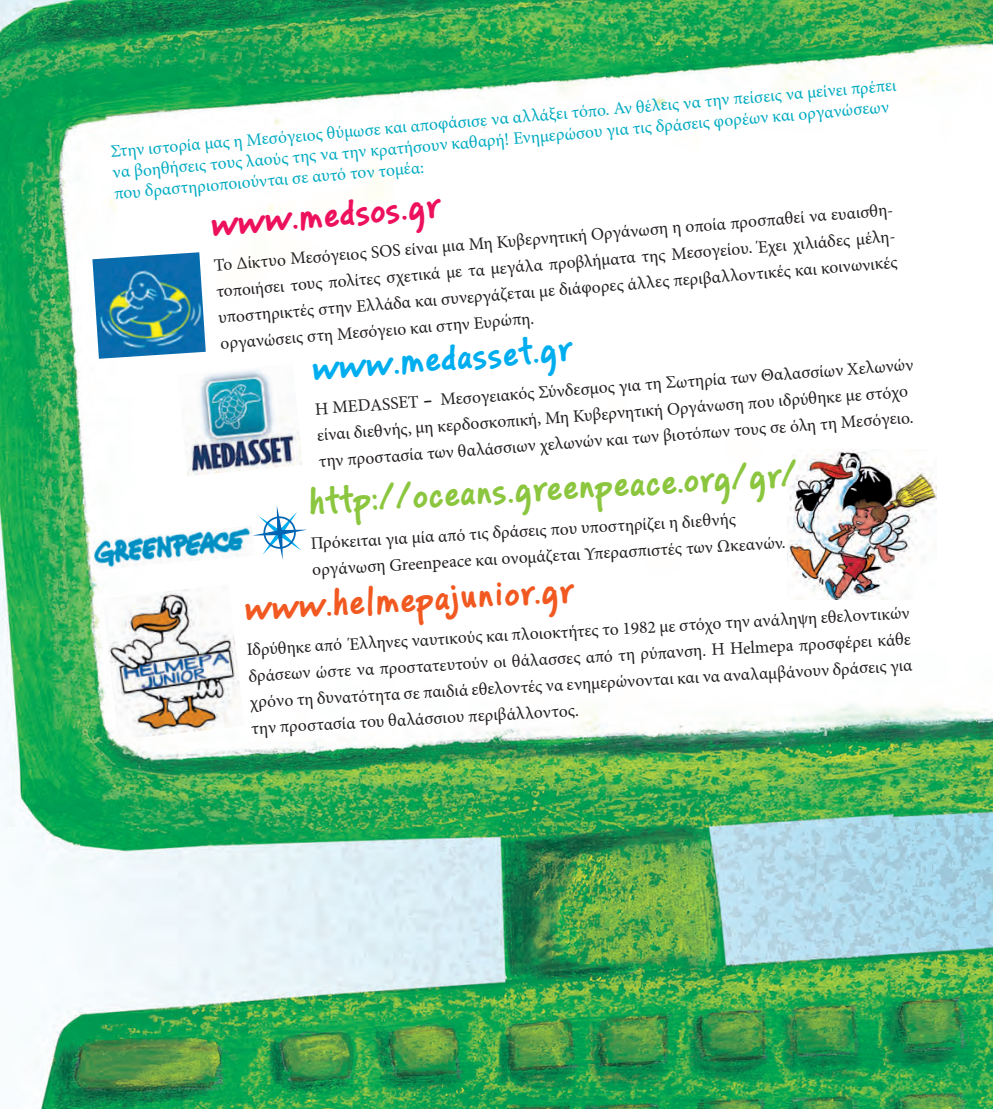
<style>
.page{position:relative;width:993px;height:1109px;background:#fff}
.page>*{position:absolute;margin:0;border:0;box-sizing:border-box;transform-origin:0 0}
.t1{font:700 38.5px "PF Reminder";color:#8bc63e}
.t2{font:700 38.5px "PF Reminder";color:#f15921}
.t3{font:700 38.5px "PF Reminder";color:#00aeef}
.t4{font:700 38.5px "PF Reminder";color:#ed115d}
.t5{font:17.5px/25.9px "Minion Pro";color:#231f20}
.t6{font:17.5px/20.7px "Minion Pro";color:#00abc1}
.s1{font-family:"Bookman Old Style";font-size:24.5px}
</style>
<div class="page">
<img style="left:0;top:0;width:992px;height:1108px">
<img style="left:102px;top:584px;width:142px;height:156px">
<img style="left:91px;top:525px;width:163px;height:45px">
<img style="left:787px;top:450px;width:149px;height:150px">
<img style="left:92px;top:252px;width:114px;height:107px">
<img style="left:177px;top:364px;width:126px;height:112px">
<svg style="left:252px;top:505px;width:55px;height:55px"></svg>
<p class="t6" style="left:110px;top:142px;width:790px;rotate:-5deg">Στην ιστορία μας η Μεσόγειος θύμωσε και αποφάσισε να αλλάξει τόπο. Αν θέλεις να την πείσεις να μείνει πρέπει να βοηθήσεις τους λαούς της να την κρατήσουν καθαρή! Ενημερώσου για τις δράσεις φορέων και οργανώσεων που δραστηριοποιούνται σε αυτό τον τομέα:</p>
<p class="t4" style="left:209px;top:203px;width:231px;rotate:-5deg">www.medsos.gr</p>
<p class="t5" style="left:213px;top:254px;width:686px;rotate:-5deg">Το Δίκτυο Μεσόγειος SOS είναι μια Μη Κυβερνητική Οργάνωση η οποία προσπαθεί να ευαισθη&shy;τοποιήσει τους πολίτες σχετικά με τα μεγάλα προβλήματα της Μεσογείου. Έχει χιλιάδες μέλη&shy;υποστηρικτές στην Ελλάδα και συνεργάζεται με διάφορες άλλες περιβαλλοντικές και κοινωνικές οργανώσεις στη Μεσόγειο και στην Ευρώπη.</p>
<p class="t3" style="left:310px;top:345px;width:261px;rotate:-4deg">www.medasset.gr</p>
<p class="t5" style="left:314px;top:395px;width:601px;rotate:-4deg">Η MEDASSET <span class="s1">-</span> Μεσογειακός Σύνδεσμος για τη Σωτηρία των Θαλασσίων Χελωνών</p>
<p class="t5" style="left:316px;top:421px;width:594px;rotate:-4deg">είναι διεθνής, μη κερδοσκοπική, Μη Κυβερνητική Οργάνωση που ιδρύθηκε με στόχο</p>
<p class="t5" style="left:318px;top:447px;width:597px;rotate:-4deg">την προστασία των θαλάσσιων χελωνών και των βιοτόπων τους σε όλη τη Μεσόγειο.</p>
<p class="t1" style="left:307px;top:479px;width:491px;rotate:-3deg">http://oceans.greenpeace.org/gr/</p>
<p class="t5" style="left:310px;top:529px;width:427px;rotate:-3deg">Πρόκειται για μία από τις δράσεις που υποστηρίζει η διεθνής</p>
<p class="t5" style="left:311px;top:555px;width:475px;rotate:-3deg">οργάνωση Greenpeace και ονομάζεται Υπερασπιστές των Ωκεανών.</p>
<p class="t2" style="left:243px;top:586px;width:330px;rotate:-3deg">www.helmepajunior.gr</p>
<p class="t5" style="left:246px;top:635px;width:665px;line-height:26.4px;text-align:justify;rotate:-3deg">Ιδρύθηκε από Έλληνες ναυτικούς και πλοιοκτήτες το 1982 με στόχο την ανάληψη εθελοντικών δράσεων ώστε να προστατευτούν οι θάλασσες από τη ρύπανση. Η Helmepa προσφέρει κάθε χρόνο τη δυνατότητα σε παιδιά εθελοντές να ενημερώνονται και να αναλαμβάνουν δράσεις για την προστασία του θαλάσσιου περιβάλλοντος.</p>
</div>
